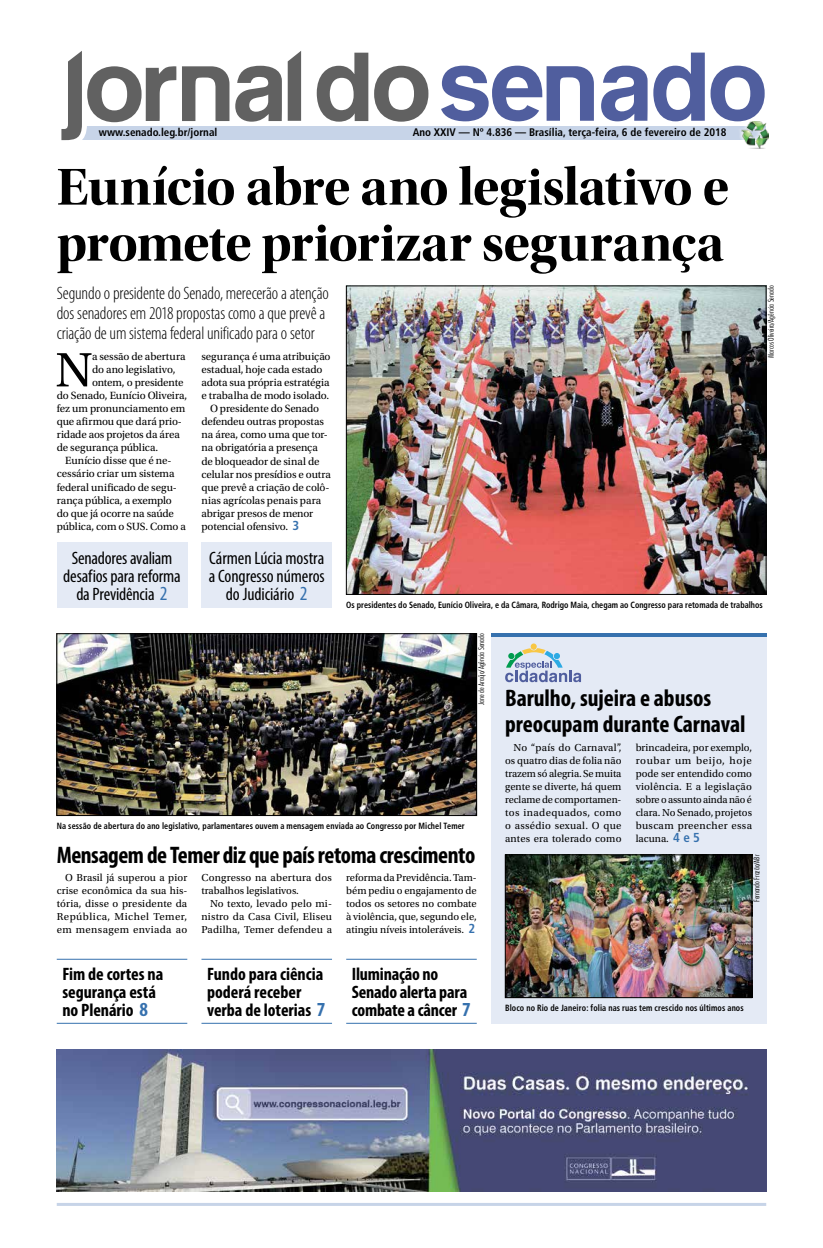
<style>
.page{position:relative;width:823px;height:1248px;background:#fff}
.page>*{position:absolute;margin:0;border:0;box-sizing:border-box;transform-origin:0 0}
.t1{font:54px/56px "Utopia Std Bold Disp";letter-spacing:-.01em;color:#000}
.t2{font:50.8px "Utopia Std";color:#000}
.t3{font:700 condensed 24px/26px "Myriad Pro";letter-spacing:-.01em;color:#000}
.t4{font:300 condensed 18px/20px "Myriad Pro";letter-spacing:-.01em;color:#000}
.t5{font:700 condensed 18px/18px "Myriad Pro";letter-spacing:-.005em;color:#000}
.t6{font:condensed 18px/18px "Myriad Pro";letter-spacing:-.005em;color:#000;text-align:center}
.t7{font:11px "Utopia Std";letter-spacing:-.01em;color:#000}
.t8{font:700 condensed 11px "Frutiger";color:#000}
.t9{font:10.6px/13px "Utopia Std";letter-spacing:.015em;color:#000;text-align:justify}
.t10{font:700 condensed 9px "Frutiger";letter-spacing:.01em;color:#000;scale:.9 1}
.t11{font:300 condensed 8px "Futura BT";color:#000}
.s1{font-family:"Frutiger";font-weight:700;font-stretch:condensed;font-size:13px;color:#3671ae}
.s2{font-size:20px;color:#3671ae}
</style>
<div class="page">
<hr style="left:57px;top:1202px;width:708px;height:3px;background:#c7d4e8">
<div style="left:490px;top:633px;width:275px;height:390px;background:#e4eaf5"></div>
<div style="left:76px;top:126px;width:689px;height:13px;background:#c7d4e8"></div>
<svg style="left:182px;top:66px;width:47px;height:55px"></svg>
<svg style="left:316px;top:53px;width:52px;height:69px"></svg>
<svg style="left:374px;top:66px;width:54px;height:56px"></svg>
<svg style="left:235px;top:51px;width:66px;height:71px"></svg>
<svg style="left:653px;top:53px;width:51px;height:68px"></svg>
<svg style="left:710px;top:66px;width:54px;height:55px"></svg>
<svg style="left:441px;top:66px;width:152px;height:55px"></svg>
<svg style="left:601px;top:66px;width:46px;height:55px"></svg>
<svg style="left:61px;top:51px;width:115px;height:90px"></svg>
<div style="left:736px;top:118px;width:33px;height:33px;background:#fff;opacity:.75"></div>
<img style="left:740px;top:121px;width:28px;height:27px">
<div style="left:57px;top:542px;width:130px;height:65px;background:#e4eaf5"></div>
<div style="left:201px;top:542px;width:131px;height:65px;background:#e4eaf5"></div>
<img style="left:59px;top:635px;width:415px;height:178px">
<div style="left:57px;top:633px;width:419px;height:182px;border:1px solid #000"></div>
<img style="left:507px;top:856px;width:242px;height:139px">
<div style="left:505px;top:854px;width:246px;height:143px;border:1px solid #000"></div>
<img style="left:348px;top:288px;width:415px;height:304px">
<div style="left:346px;top:286px;width:419px;height:308px;border:1px solid #000"></div>
<img style="left:57px;top:1049px;width:708px;height:142px">
<svg style="left:505px;top:643px;width:75px;height:39px"></svg>
<hr style="left:490px;top:633px;width:275px;height:3px;background:#3671ae">
<hr style="left:57px;top:958px;width:130px;height:1px;background:#3671ae">
<hr style="left:201px;top:958px;width:131px;height:1px;background:#3671ae">
<hr style="left:346px;top:958px;width:130px;height:1px;background:#3671ae">
<hr style="left:57px;top:1022px;width:130px;height:1px;background:#3671ae">
<hr style="left:201px;top:1022px;width:131px;height:1px;background:#3671ae">
<hr style="left:346px;top:1022px;width:130px;height:1px;background:#3671ae">
<p class="t8" style="left:99px;top:126px;width:120px">www.senado.leg.br/jornal</p>
<p class="t8" style="left:412px;top:126px;width:315px">Ano XXIV — Nº 4.836 — Brasília, terça-feira, 6 de fevereiro de 2018</p>
<h1 class="t1" style="left:57px;top:159px;width:673px">Eunício abre ano legislativo e promete priorizar segurança</h1>
<h3 class="t4" style="left:57px;top:282px;width:273px">Segundo o presidente do Senado, merecerão a atenção dos senadores em 2018 propostas como a que prevê a criação de um sistema federal unificado para o setor</h3>
<h2 class="t2" style="left:55px;top:342px;width:39px">N</h2>
<p class="t7" style="left:92px;top:351px;width:95px">a sessão de abertura</p>
<p class="t7" style="left:92px;top:364px;width:85px">do ano legislativo,</p>
<p class="t7" style="left:92px;top:377px;width:93px">ontem, o presidente</p>
<p class="t7" style="left:57px;top:390px;width:132px">do Senado, Eunício Oliveira,</p>
<p class="t7" style="left:57px;top:403px;width:130px">fez um pronunciamento em</p>
<p class="t7" style="left:57px;top:416px;width:127px">que afirmou que dará prio-</p>
<p class="t7" style="left:57px;top:429px;width:125px">ridade aos projetos da área</p>
<p class="t7" style="left:57px;top:442px;width:103px">de segurança pública.</p>
<p class="t7" style="left:65px;top:455px;width:108px">Eunício disse que é ne-</p>
<p class="t7" style="left:57px;top:468px;width:119px">cessário criar um sistema</p>
<p class="t7" style="left:57px;top:481px;width:121px">federal unificado de segu-</p>
<p class="t7" style="left:57px;top:494px;width:117px">rança pública, a exemplo</p>
<p class="t7" style="left:57px;top:507px;width:119px">do que já ocorre na saúde</p>
<p class="t7" style="left:57px;top:520px;width:130px">pública, com o SUS. Como a</p>
<p class="t7" style="left:201px;top:351px;width:130px">segurança é uma atribuição</p>
<p class="t7" style="left:201px;top:364px;width:122px">estadual, hoje cada estado</p>
<p class="t7" style="left:201px;top:377px;width:130px">adota sua própria estratégia</p>
<p class="t7" style="left:201px;top:390px;width:129px">e trabalha de modo isolado.</p>
<p class="t7" style="left:210px;top:403px;width:111px">O presidente do Senado</p>
<p class="t7" style="left:201px;top:416px;width:124px">defendeu outras propostas</p>
<p class="t7" style="left:201px;top:429px;width:128px">na área, como uma que tor-</p>
<p class="t7" style="left:201px;top:442px;width:118px">na obrigatória a presença</p>
<p class="t7" style="left:201px;top:455px;width:120px">de bloqueador de sinal de</p>
<p class="t7" style="left:201px;top:468px;width:131px">celular nos presídios e outra</p>
<p class="t7" style="left:201px;top:481px;width:129px">que prevê a criação de colô-</p>
<p class="t7" style="left:201px;top:494px;width:121px">nias agrícolas penais para</p>
<p class="t7" style="left:201px;top:507px;width:113px">abrigar presos de menor</p>
<p class="t7" style="left:201px;top:520px;width:99px">potencial ofensivo. <span class="s1">3</span></p>
<p class="t11" style="left:765px;top:358px;width:74px;rotate:-90deg">Marcos Oliveira/Agência Senado</p>
<h3 class="t6" style="left:63px;top:548px;width:119px">Senadores avaliam desafios para reforma da Previdência <span class="s2">2</span></h3>
<h3 class="t6" style="left:209px;top:548px;width:117px">Cármen Lúcia mostra a Congresso números do Judiciário <span class="s2">2</span></h3>
<p class="t10" style="left:346px;top:599px;width:464px">Os presidentes do Senado, Eunício Oliveira, e da Câmara, Rodrigo Maia, chegam ao Congresso para retomada de trabalhos</p>
<p class="t11" style="left:476px;top:704px;width:73px;rotate:-90deg">Jane de Araújo/Agência Senado</p>
<h3 class="t3" style="left:505px;top:685px;width:242px">Barulho, sujeira e abusos preocupam durante Carnaval</h3>
<p class="t10" style="left:57px;top:820px;width:454px">Na sessão de abertura do ano legislativo, parlamentares ouvem a mensagem enviada ao Congresso por Michel Temer</p>
<h3 class="t3" style="left:57px;top:841px;width:420px">Mensagem de Temer diz que país retoma crescimento</h3>
<p class="t9" style="left:57px;top:870px;width:132px;text-indent:9px">O Brasil já superou a pior crise econômica da sua his&shy;tória, disse o presidente da República, Michel Temer, em mensagem enviada ao</p>
<p class="t9" style="left:201px;top:870px;width:132px">Congresso na abertura dos trabalhos legislativos.</p>
<p class="t9" style="left:201px;top:896px;width:132px;text-indent:9px">No texto, levado pelo mi&shy;nistro da Casa Civil, Eliseu Padilha, Temer defendeu a</p>
<p class="t9" style="left:346px;top:870px;width:132px">reforma da Previdência. Tam&shy;bém pediu o engajamento de todos os setores no combate à violência, que, segundo ele, atingiu níveis intoleráveis. <span class="s1">2</span></p>
<h3 class="t5" style="left:62px;top:964px;width:102px">Fim de cortes na segurança está no Plenário <span class="s2">8</span></h3>
<h3 class="t5" style="left:207px;top:964px;width:120px">Fundo para ciência poderá receber verba de loterias <span class="s2">7</span></h3>
<h3 class="t5" style="left:351px;top:964px;width:120px">Iluminação no<br>Senado alerta para combate a câncer <span class="s2">7</span></h3>
<p class="t9" style="left:505px;top:740px;width:118px;text-indent:9px">No “país do Carnaval”, os quatro dias de folia não trazem só alegria. Se muita gente se diverte, há quem reclame de comportamen&shy;tos inadequados, como o assédio sexual. O que antes era tolerado como</p>
<p class="t9" style="left:635px;top:740px;width:118px">brincadeira, por exemplo, roubar um beijo, hoje pode ser entendido como violência. E a legislação sobre o assunto ainda não é clara. No Senado, projetos buscam preencher essa lacuna. <span class="s1">4 e 5</span></p>
<p class="t11" style="left:751px;top:901px;width:49px;rotate:-90deg">Fernando Frazão/ABr</p>
<p class="t10" style="left:505px;top:1002px;width:266px">Bloco no Rio de Janeiro: folia nas ruas tem crescido nos últimos anos</p>
</div>
